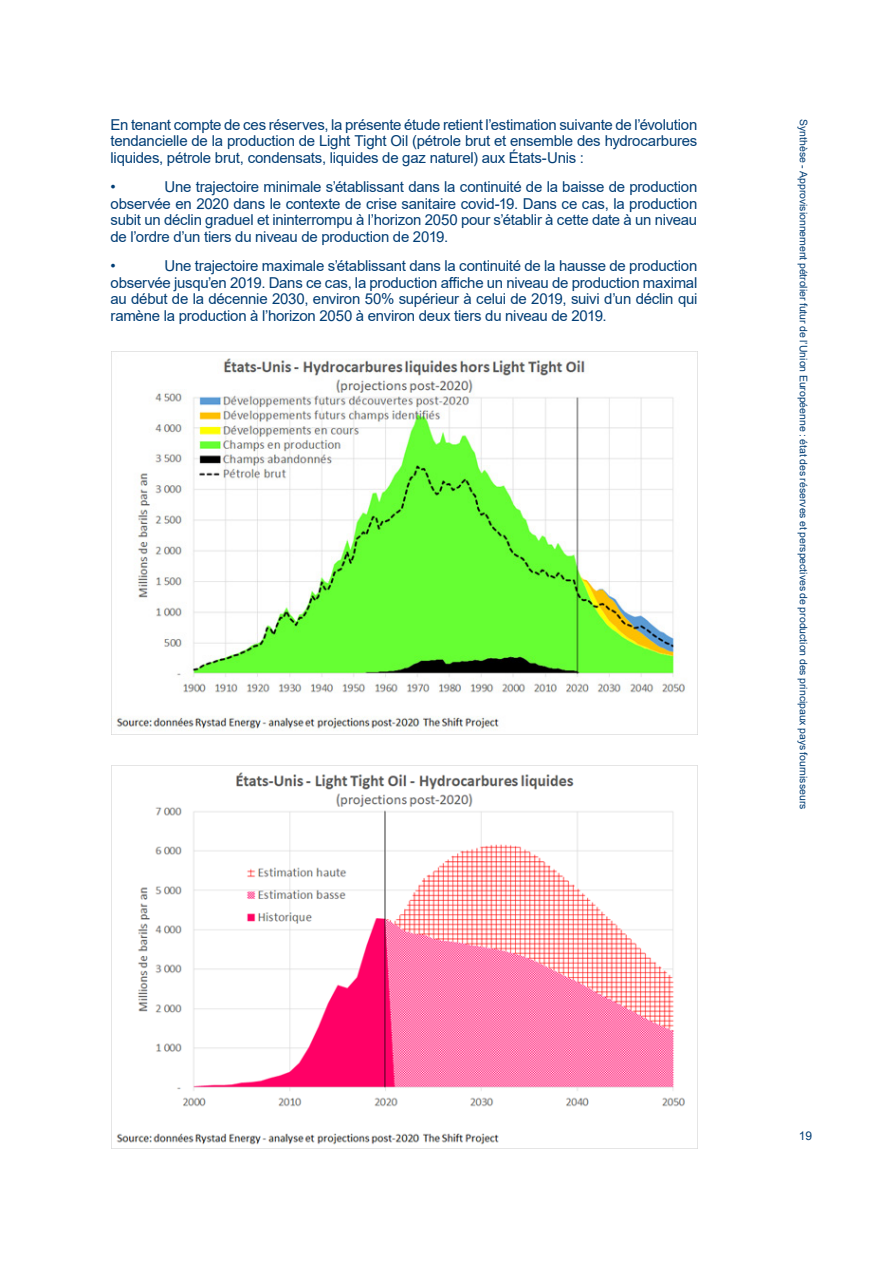
<style>
.page{position:relative;width:893px;height:1263px;background:#fff}
.page>*{position:absolute;margin:0;border:0;box-sizing:border-box;transform-origin:0 0}
.Chapitres{font:15px/16.5px "Arial";letter-spacing:-.015em;color:#003d75;text-align:justify}
.t1{font:12px "Arial";color:#003d75}
.t2{font:10.5px "Arial";letter-spacing:-.005em;color:#003d75}
</style>
<div class="page">
<img style="left:111px;top:351px;width:586px;height:383px">
<img style="left:111px;top:765px;width:586px;height:383px">
<p class="Chapitres" style="left:111px;top:116px;width:588px">En tenant compte de ces réserves, la présente étude retient l’estimation suivante de l’évolution tendancielle de la production de Light Tight Oil (pétrole brut et ensemble des hydrocarbures liquides, pétrole brut, condensats, liquides de gaz naturel) aux États-Unis :</p>
<p class="Chapitres" style="left:111px;top:179px;width:7px">•</p>
<p class="Chapitres" style="left:111px;top:179px;width:588px;text-indent:54px">Une trajectoire minimale s’établissant dans la continuité de la baisse de production observée en 2020 dans le contexte de crise sanitaire covid-19. Dans ce cas, la production subit un déclin graduel et ininterrompu à l’horizon 2050 pour s’établir à cette date à un niveau de l’ordre d’un tiers du niveau de production de 2019.</p>
<p class="Chapitres" style="left:111px;top:257px;width:7px">•</p>
<p class="Chapitres" style="left:111px;top:257px;width:588px;text-indent:54px">Une trajectoire maximale s’établissant dans la continuité de la hausse de production observée jusqu’en 2019. Dans ce cas, la production affiche un niveau de production maximal au début de la décennie 2030, environ 50% supérieur à celui de 2019, suivi d’un déclin qui ramène la production à l’horizon 2050 à environ deux tiers du niveau de 2019.</p>
<p class="t2" style="left:811px;top:119px;width:692px;rotate:90deg">Synthèse - Approvisionnement pétrolier futur de l’Union Européenne : état des réserves et perspectives de production des principaux pays fournisseurs</p>
<p class="t1" style="left:799px;top:1127px;width:15px">19</p>
</div>
